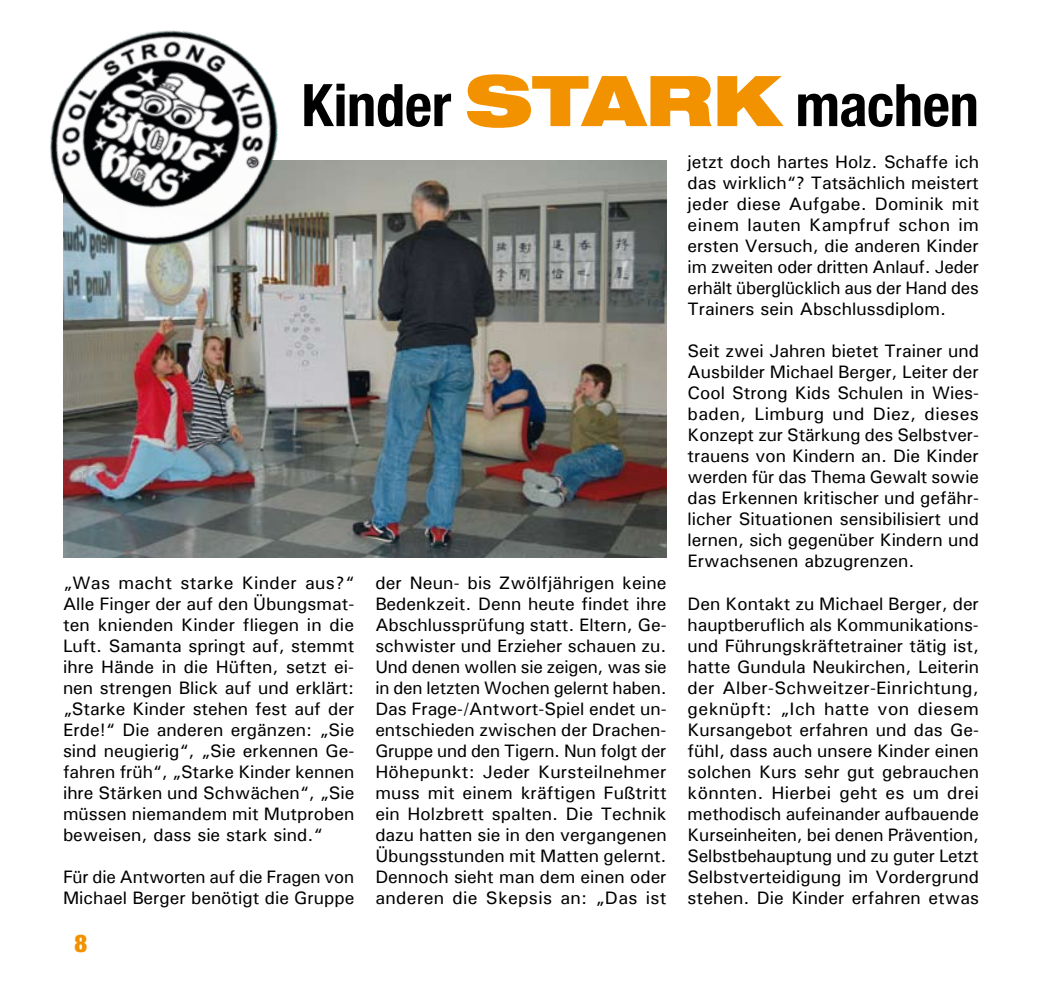
<style>
.page{position:relative;width:1042px;height:993px;background:#fff}
.page>*{position:absolute;margin:0;border:0;box-sizing:border-box;transform-origin:0 0}
.t1{font:700 condensed 58.62px "Helvetica Neue";letter-spacing:-.005em;color:#000}
.t2{font:900 condensed 24.5px "Helvetica Neue";color:#f39200}
.t3{font:500 18.03px/21px "Univers";color:#000;text-align:justify}
.s1{font-weight:900;font-stretch:expanded;font-size:70px;color:#f39200}
</style>
<div class="page">
<img style="left:63px;top:160px;width:603px;height:397px">
<img style="left:50px;top:30px;width:240px;height:222px">
<h1 class="t1" style="left:301px;top:70px;width:679px">Kinder <span class="s1">STARK</span> machen</h1>
<p class="t3" style="left:63px;top:571px;width:293px">„Was macht starke Kinder aus?“ Alle Finger der auf den Übungsmat&shy;ten knienden Kinder fliegen in die Luft. Samanta springt auf, stemmt ihre Hände in die Hüften, setzt ei&shy;nen strengen Blick auf und erklärt: „Starke Kinder stehen fest auf der Erde!“ Die anderen ergänzen: „Sie sind neugierig“, „Sie erkennen Ge&shy;fahren früh“, „Starke Kinder kennen ihre Stärken und Schwächen“, „Sie müssen niemandem mit Mutproben beweisen, dass sie stark sind.“</p>
<p class="t3" style="left:63px;top:865px;width:293px">Für die Antworten auf die Fragen von<br>Michael Berger benötigt die Gruppe</p>
<h2 class="t2" style="left:74px;top:927px;width:14px">8</h2>
<p class="t3" style="left:375px;top:571px;width:293px">der Neun- bis Zwölfjährigen keine Bedenkzeit. Denn heute findet ihre Abschlussprüfung statt. Eltern, Ge&shy;schwister und Erzieher schauen zu.<br>Und denen wollen sie zeigen, was sie in den letzten Wochen gelernt haben.<br>Das Frage-/Antwort-Spiel endet un&shy;entschieden zwischen der Drachen-Gruppe und den Tigern. Nun folgt der Höhepunkt: Jeder Kursteilnehmer muss mit einem kräftigen Fußtritt ein Holzbrett spalten. Die Technik dazu hatten sie in den vergangenen Übungsstunden mit Matten gelernt.<br>Dennoch sieht man dem einen oder anderen die Skepsis an: „Das ist</p>
<p class="t3" style="left:687px;top:151px;width:293px">jetzt doch hartes Holz. Schaffe ich das wirklich“? Tatsächlich meistert jeder diese Aufgabe. Dominik mit einem lauten Kampfruf schon im ersten Versuch, die anderen Kinder im zweiten oder dritten Anlauf. Jeder erhält überglücklich aus der Hand des Trainers sein Abschlussdiplom.</p>
<p class="t3" style="left:687px;top:340px;width:293px">Seit zwei Jahren bietet Trainer und Ausbilder Michael Berger, Leiter der Cool Strong Kids Schulen in Wies&shy;baden, Limburg und Diez, dieses Konzept zur Stärkung des Selbstver&shy;trauens von Kindern an. Die Kinder werden für das Thema Gewalt sowie das Erkennen kritischer und gefähr&shy;licher Situationen sensibilisiert und lernen, sich gegenüber Kindern und Erwachsenen abzugrenzen.</p>
<p class="t3" style="left:687px;top:592px;width:293px">Den Kontakt zu Michael Berger, der hauptberuflich als Kommunikations&shy;und Führungskräftetrainer tätig ist, hatte Gundula Neukirchen, Leiterin der Alber-Schweitzer-Einrichtung, geknüpft: „Ich hatte von diesem Kursangebot erfahren und das Ge&shy;fühl, dass auch unsere Kinder einen solchen Kurs sehr gut gebrauchen könnten. Hierbei geht es um drei methodisch aufeinander aufbauende Kurseinheiten, bei denen Prävention, Selbstbehauptung und zu guter Letzt Selbstverteidigung im Vordergrund stehen. Die Kinder erfahren etwas</p>
</div>
